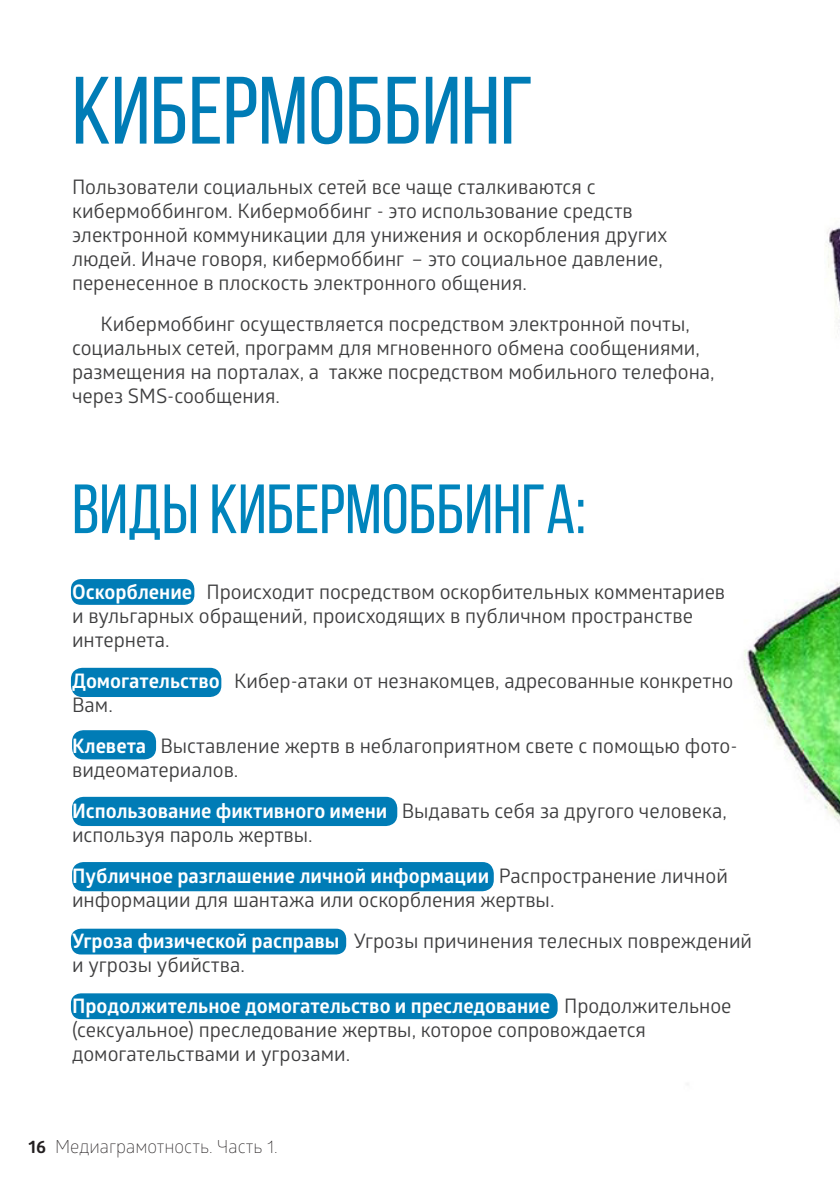
<style>
.page{position:relative;width:840px;height:1191px;background:#fff}
.page>*{position:absolute;margin:0;border:0;box-sizing:border-box;transform-origin:0 0}
.t1{font:95.4px "Bebas Neue";color:#007cb6}
.t2{font:69.4px "Bebas Neue";color:#0084bc}
.t3{font:20px/24px "Glober";color:#3e3e3f}
.t4{font:300 18px "Glober";color:#231f20}
.s1{font-weight:700;color:#fff}
.s2{font-weight:700}
</style>
<div class="page">
<img style="left:657px;top:227px;width:182px;height:653px">
<div style="left:71px;top:579px;width:123px;height:26px;background:#007cb6;border-radius:10px"></div>
<div style="left:71px;top:668px;width:150px;height:29px;background:#007cb6;border-radius:11px"></div>
<div style="left:72px;top:730px;width:84px;height:29px;background:#007cb6;border-radius:11px"></div>
<div style="left:72px;top:862px;width:421px;height:29px;background:#007cb6;border-radius:11px"></div>
<div style="left:71px;top:928px;width:275px;height:26px;background:#007cb6;border-radius:10px"></div>
<div style="left:71px;top:993px;width:486px;height:26px;background:#007cb6;border-radius:10px"></div>
<div style="left:72px;top:797px;width:325px;height:29px;background:#007cb6;border-radius:11px"></div>
<h1 class="t1" style="left:72px;top:59px;width:463px">кибермоббинг</h1>
<p class="t3" style="left:72px;top:174px;width:596px">Пользователи социальных сетей все чаще сталкиваются с кибермоббингом. Кибермоббинг - это использование средств электронной коммуникации для унижения и оскорбления других людей. Иначе говоря, кибермоббинг – это социальное давление, перенесенное в плоскость электронного общения.</p>
<p class="t3" style="left:72px;top:311px;width:643px;text-indent:28px">Кибермоббинг осуществляется посредством электронной почты, социальных сетей, программ для мгновенного обмена сообщениями, размещения на порталах, а также посредством мобильного телефона, через SMS-сообщения.</p>
<h2 class="t2" style="left:72px;top:471px;width:515px">Виды кибермоббинга:</h2>
<p class="t3" style="left:72px;top:579px;width:654px"><span class="s1">Оскорбление</span> Происходит посредством оскорбительных комментариев и вульгарных обращений, происходящих в публичном пространстве интернета.</p>
<p class="t3" style="left:72px;top:668px;width:662px"><span class="s1">Домогательство</span> Кибер-атаки от незнакомцев, адресованные конкретно<br>Вам.</p>
<p class="t3" style="left:72px;top:733px;width:666px"><span class="s1">Клевета</span> Выставление жертв в неблагоприятном свете с помощью фото&shy;видеоматериалов.</p>
<p class="t3" style="left:72px;top:798px;width:656px"><span class="s1">Использование фиктивного имени</span> Выдавать себя за другого человека, используя пароль жертвы.</p>
<p class="t3" style="left:72px;top:863px;width:657px"><span class="s1">Публичное разглашение личной информации</span> Распространение личной информации для шантажа или оскорбления жертвы.</p>
<p class="t3" style="left:72px;top:928px;width:681px"><span class="s1">Угроза физической расправы</span> Угрозы причинения телесных повреждений и угрозы убийства.</p>
<p class="t3" style="left:72px;top:993px;width:660px"><span class="s1">Продолжительное домогательство и преследование</span> Продолжительное (сексуальное) преследование жертвы, которое сопровождается домогательствами и угрозами.</p>
<p class="t4" style="left:28px;top:1134px;width:251px"><span class="s2">16</span> Медиаграмотность. Часть 1.</p>
</div>
